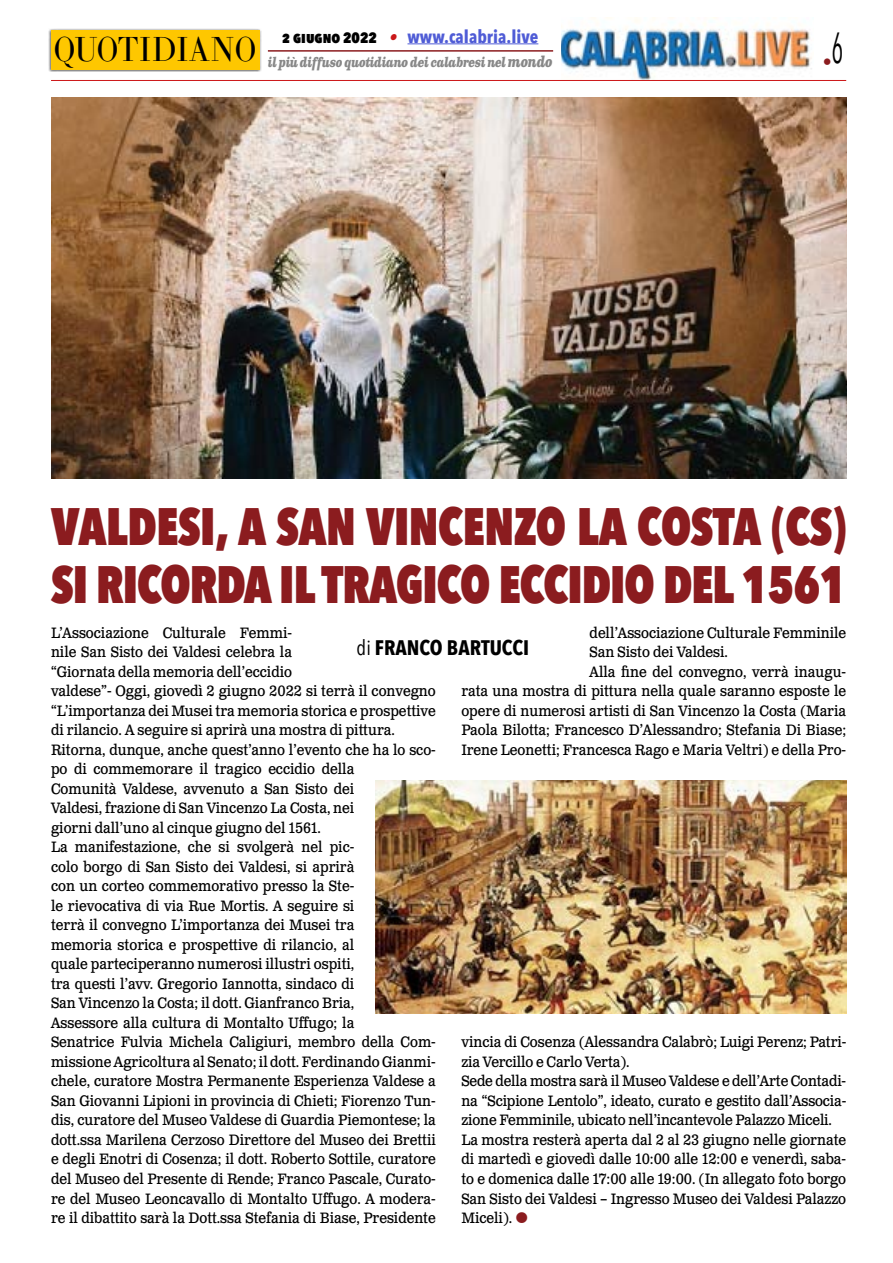
<style>
.page{position:relative;width:893px;height:1263px;background:#fff}
.page>*{position:absolute;margin:0;border:0;box-sizing:border-box;transform-origin:0 0}
.t1{font:800 52.5px/58.5px "Avenir Next Condensed";letter-spacing:-.02em;color:#8b1c1f;scale:.9 1}
.t2{font:34.2px "LTC Bodoni 175 Pro";color:#000;scale:.88 1}
.t3{font:700 21px "Avenir Next Condensed";color:#000}
.t4{font:700 18px "Avenir Next Condensed";color:#4f5cd6}
.t5{font:18px "Avenir Next Condensed";color:#8b1c1f}
.t6{font:15px/19.5px "Clarendon Text Pro";color:#000;scale:.9 1}
.t7{font:italic 700 13.5px "Clarendon Text Pro";letter-spacing:-.05em;color:#878787;scale:.79 1}
.s1{font-weight:800;font-size:15px;color:#000}
.s2{font-family:"Clarendon Text Pro";font-style:italic;font-size:16.5px;color:#ca181a}
.s3{font-size:15px}
.s4{font-weight:400}
</style>
<div class="page">
<img style="left:561px;top:17px;width:251px;height:63px">
<hr style="left:51px;top:80px;width:795px;height:1px;background:#cd1719">
<div style="left:48px;top:28px;width:213px;height:44px;background:#000;opacity:.75"></div>
<div style="left:51px;top:31px;width:208px;height:39px;background:#fec700"></div>
<hr style="left:407px;top:43px;width:131px;height:1px;background:#4f5cd6">
<hr style="left:268px;top:50px;width:285px;height:2px;background:#8b1c1f">
<img style="left:51px;top:98px;width:795px;height:380px">
<img style="left:376px;top:780px;width:470px;height:234px">
<h2 class="t2" style="left:54px;top:27px;width:232px">QUOTIDIANO</h2>
<p class="t4" style="left:282px;top:25px;width:258px"><span class="s1">2 giugno 2022</span> <span class="s2">•</span> www.calabria.live</p>
<p class="t7" style="left:268px;top:53px;width:362px">il più diffuso quotidiano dei calabresi nel <span class="s3">mondo</span></p>
<p class="t5" style="left:823px;top:46px;width:22px">•<sup>6</sup></p>
<h1 class="t1" style="left:51px;top:496px;width:885px">VALDESI, A SAN VINCENZO LA COSTA (CS)<br>SI RICORDA IL TRAGICO ECCIDIO DEL 1561</h1>
<h3 class="t3" style="left:357px;top:635px;width:174px"><span class="s4">di</span> FRANCO BARTUCCI</h3>
<p class="t6" style="left:51px;top:624px;width:429px">L’Associazione Culturale Femmi-<br>nile San Sisto dei Valdesi celebra la<br>“Giornata della memoria dell’eccidio<br>valdese”- Oggi, giovedì 2 giugno 2022 si terrà il convegno “L’importanza dei Musei tra memoria storica e prospettive di rilancio. A seguire si aprirà una mostra di pittura.<br>Ritorna, dunque, anche quest’anno l’evento che ha lo sco&shy;po di commemorare il tragico eccidio della<br>Comunità Valdese, avvenuto a San Sisto dei<br>Valdesi, frazione di San Vincenzo La Costa, nei<br>giorni dall’uno al cinque giugno del 1561.<br>La manifestazione, che si svolgerà nel pic-<br>colo borgo di San Sisto dei Valdesi, si aprirà<br>con un corteo commemorativo presso la Ste-<br>le rievocativa di via Rue Mortis. A seguire si<br>terrà il convegno L’importanza dei Musei tra<br>memoria storica e prospettive di rilancio, al<br>quale parteciperanno numerosi illustri ospiti,<br>tra questi l’avv. Gregorio Iannotta, sindaco di<br>San Vincenzo la Costa; il dott. Gianfranco Bria,<br>Assessore alla cultura di Montalto Uffugo; la<br>Senatrice Fulvia Michela Caligiuri, membro della Com&shy;missione Agricoltura al Senato; il dott. Ferdinando Gianmi&shy;chele, curatore Mostra Permanente Esperienza Valdese a San Giovanni Lipioni in provincia di Chieti; Fiorenzo Tun&shy;dis, curatore del Museo Valdese di Guardia Piemontese; la dott.ssa Marilena Cerzoso Direttore del Museo dei Brettii e degli Enotri di Cosenza; il dott. Roberto Sottile, curatore del Museo del Presente di Rende; Franco Pascale, Curato&shy;re del Museo Leoncavallo di Montalto Uffugo. A modera&shy;re il dibattito sarà la Dott.ssa Stefania di Biase, Presidente</p>
<p class="t6" style="left:590px;top:624px;width:287px">dell’Associazione Culturale Femminile</p>
<p class="t6" style="left:590px;top:643px;width:155px">San Sisto dei Valdesi.</p>
<p class="t6" style="left:590px;top:663px;width:287px">Alla fine del convegno, verrà inaugu-</p>
<p class="t6" style="left:461px;top:682px;width:429px">rata una mostra di pittura nella quale saranno esposte le</p>
<p class="t6" style="left:461px;top:702px;width:429px">opere di numerosi artisti di San Vincenzo la Costa (Maria</p>
<p class="t6" style="left:461px;top:721px;width:429px">Paola Bilotta; Francesco D’Alessandro; Stefania Di Biase;</p>
<p class="t6" style="left:461px;top:741px;width:429px">Irene Leonetti; Francesca Rago e Maria Veltri) e della Pro-</p>
<p class="t6" style="left:461px;top:1033px;width:429px">vincia di Cosenza (Alessandra Calabrò; Luigi Perenz; Patri&shy;zia Vercillo e Carlo Verta).<br>Sede della mostra sarà il Museo Valdese e dell’Arte Contadi&shy;na “Scipione Lentolo”, ideato, curato e gestito dall’Associa&shy;zione Femminile, ubicato nell’incantevole Palazzo Miceli.<br>La mostra resterà aperta dal 2 al 23 giugno nelle giornate di martedì e giovedì dalle 10:00 alle 12:00 e venerdì, saba&shy;to e domenica dalle 17:00 alle 19:00. (In allegato foto borgo San Sisto dei Valdesi – Ingresso Museo dei Valdesi Palazzo Miceli).</p>
</div>
